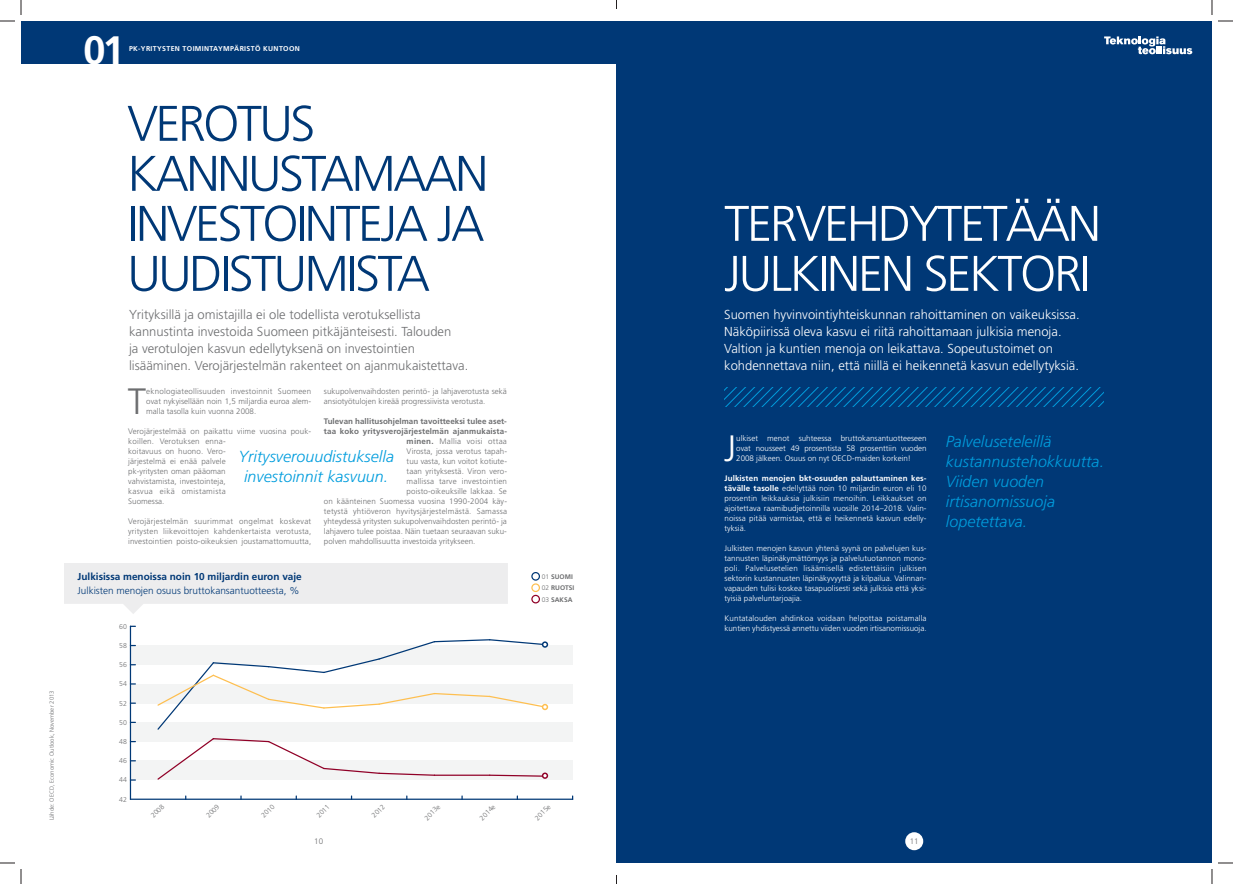
<style>
.page{position:relative;width:1233px;height:884px;background:#fff}
.page>*{position:absolute;margin:0;border:0;box-sizing:border-box;transform-origin:0 0}
.t1{font:300 50px/50px "Frutiger";letter-spacing:-.05em;color:#003876}
.t2{font:300 50px/50px "Frutiger";letter-spacing:-.045em;color:#fff}
.t3{font:700 39.6px "Frutiger";color:#fff}
.t4{font:300 36.7px "Frutiger";color:#6d6e70}
.t5{font:300 36.7px "Frutiger";color:#fff}
.t6{font:italic 300 16px/20px "Frutiger";letter-spacing:.005em;color:#009ddd;text-align:center}
.t7{font:300 13px/17px "Frutiger";color:#fff}
.t8{font:300 13px/17px "Frutiger";color:#6d6e70}
.t9{font:300 10px "Frutiger";color:#003876}
.t10{font:700 10px "Frutiger";color:#003876}
.t11{font:300 8px/10px "Frutiger";letter-spacing:.01em;color:#6d6e70;text-align:justify}
.t12{font:300 8px/10px "Frutiger";letter-spacing:.005em;color:#fff;text-align:justify}
.t13{font:700 8px "Frutiger";letter-spacing:.005em;color:#6d6e70}
.t14{font:300 8px "Frutiger";letter-spacing:.03em;color:#6d6e70}
.t15{font:300 7px "Frutiger";color:#6d6e70}
.t16{font:700 7px "Frutiger";letter-spacing:.05em;color:#fff}
.t17{font:700 6.6px/11.3px "Frutiger";color:#6d6e70}
.t18{font:300 6px "Frutiger";letter-spacing:.005em;color:#6d6e70}
.s1{font-weight:700}
.s2{font-weight:300}
</style>
<div class="page">
<div style="left:616px;top:21px;width:595px;height:842px;background:#003876"></div>
<div style="left:21px;top:21px;width:1191px;height:43px;background:#003876"></div>
<svg style="left:1104px;top:36px;width:88px;height:18px"></svg>
<svg style="left:724px;top:388px;width:379px;height:18px"></svg>
<div style="left:130px;top:761px;width:443px;height:19px;background:#f3f4f4"></div>
<div style="left:130px;top:722px;width:442px;height:19px;background:#f3f4f4"></div>
<div style="left:130px;top:684px;width:443px;height:19px;background:#f3f4f4"></div>
<div style="left:130px;top:645px;width:443px;height:20px;background:#f3f4f4"></div>
<hr style="left:130px;top:799px;width:443px;height:1px;background:#003876">
<hr style="left:130px;top:626px;width:1px;height:174px;background:#003876">
<svg style="left:157px;top:738px;width:278px;height:42px"></svg>
<hr style="left:434px;top:775px;width:56px;height:1px;background:#900027">
<svg style="left:157px;top:639px;width:391px;height:91px"></svg>
<svg style="left:489px;top:772px;width:59px;height:7px"></svg>
<svg style="left:64px;top:563px;width:444px;height:51px"></svg>
<svg style="left:531px;top:572px;width:9px;height:31px"></svg>
<div style="left:905px;top:832px;width:18px;height:18px;background:#fff;border-radius:50%"></div>
<svg style="left:1218px;top:20px;width:15px;height:2px"></svg>
<svg style="left:1218px;top:862px;width:15px;height:2px"></svg>
<svg style="left:0;top:0;width:22px;height:22px"></svg>
<svg style="left:0;top:862px;width:22px;height:22px"></svg>
<svg style="left:1211px;top:0;width:1px;height:15px"></svg>
<svg style="left:1211px;top:869px;width:1px;height:15px"></svg>
<p class="t18" style="left:49px;top:820px;width:132px;rotate:-90deg">Lähde: OECD, Economic Outlook, November 2013</p>
<h2 class="t3" style="left:83px;top:34px;width:43px">01</h2>
<p class="t16" style="left:129px;top:46px;width:172px">PK-YRITYSTEN TOIMINTAYMPÄRISTÖ KUNTOON</p>
<h1 class="t1" style="left:127px;top:102px;width:362px">VEROTUS<br>KANNUSTAMAAN<br>INVESTOINTEJA JA<br>UUDISTUMISTA</h1>
<p class="t8" style="left:129px;top:307px;width:341px">Yrityksillä ja omistajilla ei ole todellista verotuksellista kannustinta investoida Suomeen pitkäjänteisesti. Talouden<br>ja verotulojen kasvun edellytyksenä on investointien lisääminen. Verojärjestelmän rakenteet on ajanmukaistettava.</p>
<h3 class="t4" style="left:128px;top:386px;width:20px">T</h3>
<p class="t11" style="left:146px;top:387px;width:166px">eknologiateollisuuden investoinnit Suomeen ovat nykyisellään noin 1,5 miljardia euroa alem&shy;malla tasolla kuin vuonna 2008.</p>
<p class="t11" style="left:128px;top:427px;width:185px;text-align:left">Verojärjestelmää on paikattu viime vuosina pouk&shy;koillen. Verotuksen enna-<br>koitavuus on huono. Vero-<br>järjestelmä ei enää palvele<br>pk-yritysten oman pääoman<br>vahvistamista, investoin teja,<br>kasvua eikä omistamista<br>Suomessa.</p>
<p class="t11" style="left:128px;top:517px;width:185px">Verojärjestelmän suurimmat ongelmat koskevat yritysten liikevoittojen kahdenkertaista verotusta, investointien poisto-oikeuksien joustamattomuutta,</p>
<p class="t11" style="left:324px;top:387px;width:184px">sukupolvenvaihdosten perintö- ja lahjaverotusta sekä ansiotyötulojen kireää progressiivista verotusta.</p>
<p class="t13" style="left:324px;top:418px;width:184px">Tulevan hallitusohjelman tavoitteeksi tulee aset-</p>
<p class="t13" style="left:324px;top:428px;width:185px">taa koko yritysverojärjestelmän ajanmukaista-</p>
<p class="t14" style="left:407px;top:438px;width:102px"><span class="s1">minen.</span> Mallia voisi ottaa</p>
<p class="t11" style="left:407px;top:447px;width:102px">Virosta, jossa verotus tapah-</p>
<p class="t11" style="left:407px;top:457px;width:102px">tuu vasta, kun voitot kotiute-</p>
<p class="t11" style="left:407px;top:467px;width:102px">taan yrityksestä. Viron vero-</p>
<p class="t11" style="left:407px;top:477px;width:102px">mallissa tarve investointien</p>
<p class="t11" style="left:407px;top:487px;width:102px">poisto-oikeuksille lakkaa. Se</p>
<p class="t11" style="left:324px;top:497px;width:184px">on käänteinen Suomessa vuosina 1990-2004 käy-</p>
<p class="t11" style="left:324px;top:507px;width:185px">tetystä yhtiöveron hyvitysjärjestelmästä. Samassa</p>
<p class="t11" style="left:324px;top:517px;width:184px">yhteydessä yritysten sukupolvenvaihdosten perintö- ja</p>
<p class="t11" style="left:324px;top:527px;width:184px">lahjavero tulee poistaa. Näin tuetaan seuraavan suku-</p>
<p class="t11" style="left:324px;top:537px;width:153px">polven mahdollisuutta investoida yritykseen.</p>
<h3 class="t6" style="left:238px;top:448px;width:157px">Yritysverouudistuksella investoinnit kasvuun.</h3>
<p class="t10" style="left:78px;top:572px;width:226px">Julkisissa menoissa noin 10 miljardin euron vaje</p>
<p class="t9" style="left:78px;top:586px;width:223px">Julkisten menojen osuus bruttokansantuotteesta, %</p>
<p class="t15" style="left:119px;top:623px;width:9px">60</p>
<p class="t15" style="left:119px;top:642px;width:9px">58</p>
<p class="t15" style="left:119px;top:662px;width:9px">56</p>
<p class="t15" style="left:119px;top:681px;width:9px">54</p>
<p class="t15" style="left:119px;top:700px;width:9px">52</p>
<p class="t15" style="left:119px;top:719px;width:9px">50</p>
<p class="t15" style="left:119px;top:739px;width:9px">48</p>
<p class="t15" style="left:119px;top:758px;width:9px">46</p>
<p class="t15" style="left:119px;top:777px;width:9px">44</p>
<p class="t15" style="left:119px;top:796px;width:9px">42</p>
<p class="t17" style="left:542px;top:571px;width:34px"><span class="s2">01</span> SUOMI<br><span class="s2">02</span> RUOTSI<br><span class="s2">03</span> SAKSA</p>
<p class="t15" style="left:150px;top:814px;width:17px;rotate:-45deg">2008</p>
<p class="t15" style="left:205px;top:814px;width:17px;rotate:-45deg">2009</p>
<p class="t15" style="left:260px;top:814px;width:17px;rotate:-45deg">2010</p>
<p class="t15" style="left:316px;top:814px;width:17px;rotate:-45deg">2011</p>
<p class="t15" style="left:371px;top:814px;width:17px;rotate:-45deg">2012</p>
<p class="t15" style="left:424px;top:817px;width:20px;rotate:-45deg">2013e</p>
<p class="t15" style="left:479px;top:817px;width:20px;rotate:-45deg">2014e</p>
<p class="t15" style="left:534px;top:817px;width:20px;rotate:-45deg">2015e</p>
<h1 class="t2" style="left:724px;top:202px;width:378px">TERVEHDYTETÄÄN<br>JULKINEN SEKTORI</h1>
<p class="t7" style="left:724px;top:307px;width:357px">Suomen hyvinvointiyhteiskunnan rahoittaminen on vaikeuksissa.<br>Näköpiirissä oleva kasvu ei riitä rahoittamaan julkisia menoja.<br>Valtion ja kuntien menoja on leikattava. Sopeutustoimet on kohdennettava niin, että niillä ei heikennetä kasvun edellytyksiä.</p>
<h3 class="t5" style="left:724px;top:433px;width:14px">J</h3>
<p class="t12" style="left:736px;top:434px;width:192px">ulkiset menot suhteessa bruttokansantuotteeseen ovat nousseet 49 prosentista 58 prosenttiin vuoden 2008 jälkeen. Osuus on nyt OECD-maiden korkein!</p>
<p class="t12" style="left:724px;top:474px;width:204px"><span class="s1">Julkisten menojen bkt-osuuden palauttaminen kes&shy;tävälle tasolle</span> edellyttää noin 10 miljardin euron eli 10 prosentin leikkauksia julkisiin menoihin. Leikkaukset on ajoitettava raamibudjetoinnilla vuosille 2014–2018. Valin&shy;noissa pitää varmistaa, että ei heikennetä kasvun edelly&shy;tyksiä.</p>
<p class="t12" style="left:724px;top:544px;width:204px">Julkisten menojen kasvun yhtenä syynä on palvelujen kus&shy;tannusten läpinäkymättömyys ja palvelutuotannon mono&shy;poli. Palvelusetelien lisäämisellä edistettäisiin julkisen sektorin kustannusten läpinäkyvyyttä ja kilpailua. Valinnan&shy;vapauden tulisi koskea tasapuolisesti sekä julkisia että yksi&shy;tyisiä palveluntarjoajia.</p>
<p class="t12" style="left:724px;top:614px;width:204px">Kuntatalouden ahdinkoa voidaan helpottaa poistamalla kuntien yhdistyessä annettu viiden vuoden irtisanomissuoja.</p>
<h3 class="t6" style="left:946px;top:432px;width:160px;text-align:left">Palveluseteleillä kustannustehokkuutta.<br>Viiden vuoden irtisanomissuoja lopetettava.</h3>
<p class="t11" style="left:314px;top:837px;width:10px">10</p>
<p class="t11" style="left:909px;top:837px;width:10px">11</p>
</div>
